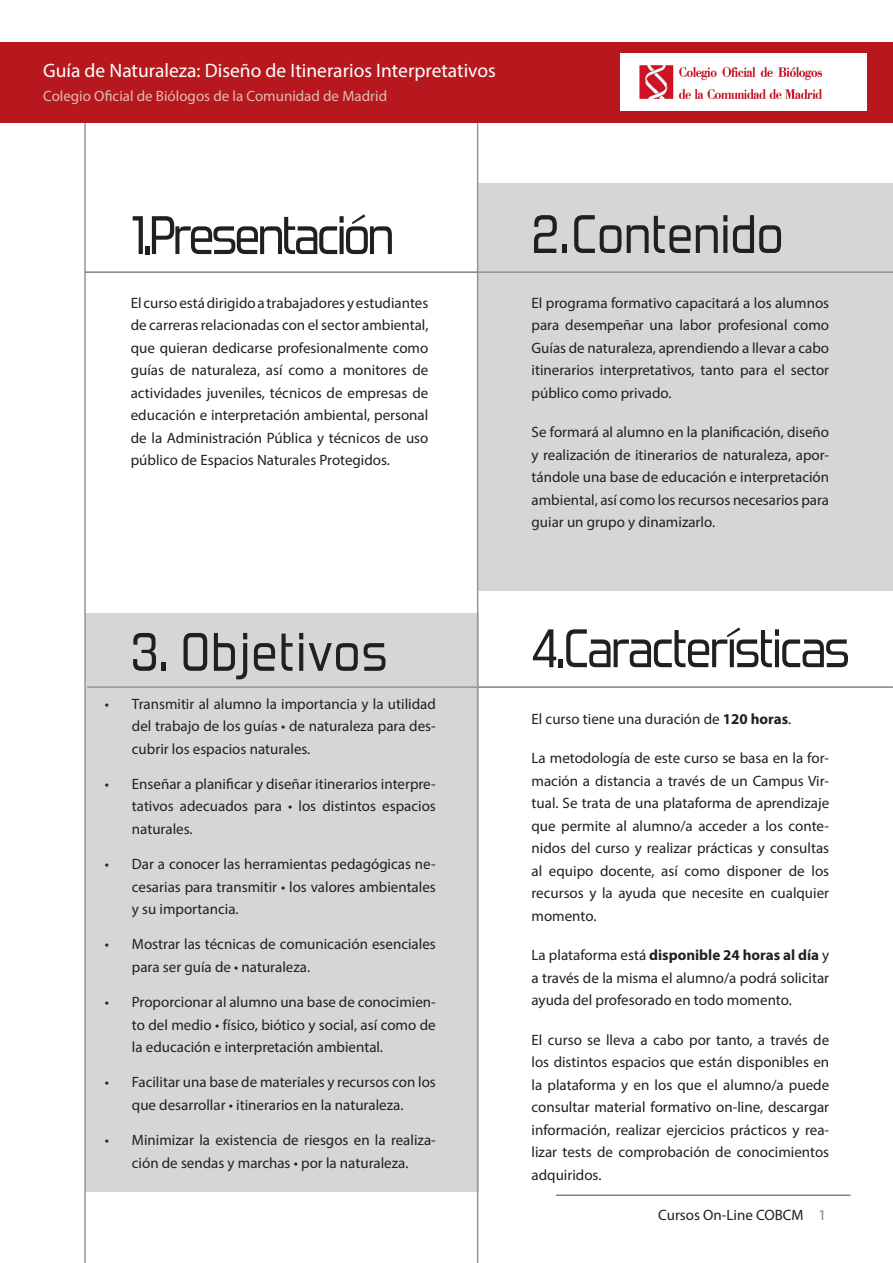
<style>
.page{position:relative;width:893px;height:1263px;background:#fff}
.page>*{position:absolute;margin:0;border:0;box-sizing:border-box;transform-origin:0 0}
.capitulo{font:54px "Forgotten Futurist Rg";letter-spacing:-.04em;color:#231f20}
.capitulo-2{font:54px "Forgotten Futurist Rg";letter-spacing:.005em;color:#231f20}
.capitulo-3{font:54px "Forgotten Futurist Rg";letter-spacing:.03em;color:#231f20}
.t1{font:19.5px "Myriad Pro";color:#fff}
.parrafo{font:15px/22.5px "Myriad Pro";color:#231f20;text-align:justify}
.viñetas{font:15px/22.5px "Myriad Pro";color:#231f20;text-align:justify}
.t2{font:15px "Myriad Pro";color:#dfbeb2}
.t3{font:15px "Myriad Pro";color:#808285}
.s1{font-weight:700}
</style>
<div class="page">
<div style="left:0;top:43px;width:892px;height:80px;background:#b7181d"></div>
<div style="left:620px;top:53px;width:247px;height:58px;background:#fff"></div>
<hr style="left:556px;top:1194px;width:294px;height:2px;background:#808285">
<img style="left:640px;top:65px;width:182px;height:34px">
<div style="left:85px;top:613px;width:393px;height:579px;background:#d5d6d8"></div>
<div style="left:478px;top:184px;width:415px;height:407px;background:#d5d6d8"></div>
<hr style="left:84px;top:123px;width:2px;height:1140px;background:#939598">
<hr style="left:477px;top:123px;width:1px;height:1140px;background:#939598">
<hr style="left:476px;top:271px;width:417px;height:2px;background:#939598">
<hr style="left:85px;top:271px;width:393px;height:2px;background:#808285">
<hr style="left:87px;top:686px;width:391px;height:2px;background:#939598">
<hr style="left:478px;top:686px;width:415px;height:2px;background:#808285">
<p class="t1" style="left:43px;top:59px;width:454px">Guía de Naturaleza: Diseño de Itinerarios Interpretativos</p>
<p class="t2" style="left:43px;top:87px;width:345px">Colegio Oficial de Biólogos de la Comunidad de Madrid</p>
<p class="capitulo" style="left:131px;top:203px;width:265px">1. Presentación</p>
<p class="capitulo-2" style="left:531px;top:202px;width:253px">2. Contenido</p>
<p class="parrafo" style="left:131px;top:291px;width:299px">El curso está dirigido a trabajadores y estudiantes de carreras relacionadas con el sector ambiental, que quieran dedicarse profesionalmente como guías de naturaleza, así como a monitores de actividades juveniles, técnicos de empresas de educación e interpretación ambiental, personal de la Administración Pública y técnicos de uso público de Espacios Naturales Protegidos.</p>
<p class="parrafo" style="left:531px;top:291px;width:299px">El programa formativo capacitará a los alumnos para desempeñar una labor profesional como Guías de naturaleza, aprendiendo a llevar a cabo itinerarios interpretativos, tanto para el sector público como privado.</p>
<p class="parrafo" style="left:531px;top:421px;width:299px">Se formará al alumno en la planificación, diseño y realización de itinerarios de naturaleza, apor&shy;tándole una base de educación e interpretación ambiental, así como los recursos necesarios para guiar un grupo y dinamizarlo.</p>
<p class="capitulo-3" style="left:131px;top:619px;width:258px">3. Objetivos</p>
<p class="capitulo" style="left:531px;top:616px;width:320px">4. Características</p>
<p class="viñetas" style="left:132px;top:692px;width:305px;text-indent:-27px">• Transmitir al alumno la importancia y la utilidad del trabajo de los guías • de naturaleza para des&shy;cubrir los espacios naturales.</p>
<p class="viñetas" style="left:132px;top:772px;width:305px;text-indent:-27px">• Enseñar a planificar y diseñar itinerarios interpre&shy;tativos adecuados para • los distintos espacios naturales.</p>
<p class="viñetas" style="left:132px;top:853px;width:305px;text-indent:-27px">• Dar a conocer las herramientas pedagógicas ne&shy;cesarias para transmitir • los valores ambientales y su importancia.</p>
<p class="viñetas" style="left:132px;top:933px;width:305px;text-indent:-27px">• Mostrar las técnicas de comunicación esenciales para ser guía de • naturaleza.</p>
<p class="viñetas" style="left:132px;top:991px;width:305px;text-indent:-27px">• Proporcionar al alumno una base de conocimien&shy;to del medio • físico, biótico y social, así como de la educación e interpretación ambiental.</p>
<p class="viñetas" style="left:105px;top:1071px;width:332px;text-align:center">• Facilitar una base de materiales y recursos con los que desarrollar • itinerarios en la naturaleza.</p>
<p class="viñetas" style="left:105px;top:1129px;width:332px;text-align:center">• Minimizar la existencia de riesgos en la realiza&shy;ción de sendas y marchas • por la naturaleza.</p>
<p class="parrafo" style="left:531px;top:707px;width:261px">El curso tiene una duración de <span class="s1">120 horas</span>.</p>
<p class="parrafo" style="left:531px;top:746px;width:299px">La metodología de este curso se basa en la for&shy;mación a distancia a través de un Campus Vir&shy;tual. Se trata de una plataforma de aprendizaje que permite al alumno/a acceder a los conte&shy;nidos del curso y realizar prácticas y consultas al equipo docente, así como disponer de los recursos y la ayuda que necesite en cualquier momento.</p>
<p class="parrafo" style="left:531px;top:943px;width:299px">La plataforma está <span class="s1">disponible 24 horas al día</span> y a través de la misma el alumno/a podrá solicitar ayuda del profesorado en todo momento.</p>
<p class="parrafo" style="left:531px;top:1028px;width:299px">El curso se lleva a cabo por tanto, a través de los distintos espacios que están disponibles en la plataforma y en los que el alumno/a puede consultar material formativo on-line, descargar información, realizar ejercicios prácticos y rea&shy;lizar tests de comprobación de conocimientos adquiridos.</p>
<p class="parrafo" style="left:658px;top:1203px;width:147px">Cursos On-Line COBCM</p>
<p class="t3" style="left:818px;top:1206px;width:9px">1</p>
</div>
